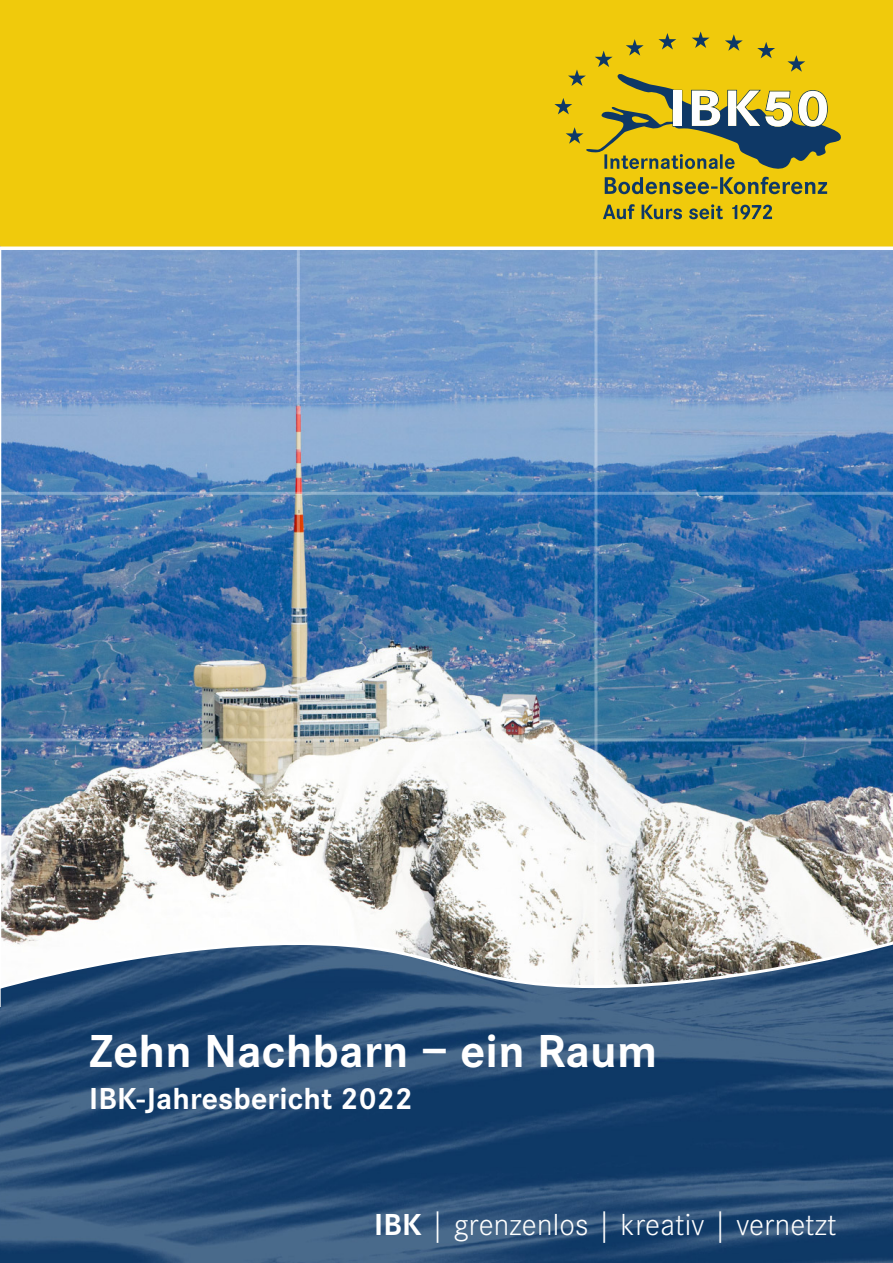
<style>
.page{position:relative;width:893px;height:1263px;background:#fff}
.page>*{position:absolute;margin:0;border:0;box-sizing:border-box;transform-origin:0 0}
.t1{font:700 48px "Corporate S";letter-spacing:.005em;color:#fff}
.t2{font:300 31.5px "Corporate S";letter-spacing:.005em;color:#fff}
.t3{font:700 31.5px "Corporate S";letter-spacing:.005em;color:#fff}
.s1{font-weight:700}
</style>
<div class="page">
<img style="left:0;top:1035px;width:1px;height:228px">
<div style="left:1px;top:0;width:892px;height:247px;background:#f0ca0c"></div>
<hr style="left:0;top:0;width:1px;height:247px;background:#f0ca0c">
<img style="left:1px;top:1035px;width:892px;height:228px">
<svg style="left:554px;top:31px;width:273px;height:188px"></svg>
<svg style="left:585px;top:71px;width:256px;height:104px"></svg>
<img style="left:0;top:250px;width:893px;height:785px">
<h1 class="t1" style="left:89px;top:1035px;width:569px">Zehn Nachbarn – ein Raum</h1>
<p class="t3" style="left:89px;top:1088px;width:325px">IBK-Jahresbericht 2022</p>
<p class="t2" style="left:374px;top:1214px;width:464px"><span class="s1">IBK</span> | grenzenlos | kreativ | vernetzt</p>
</div>
